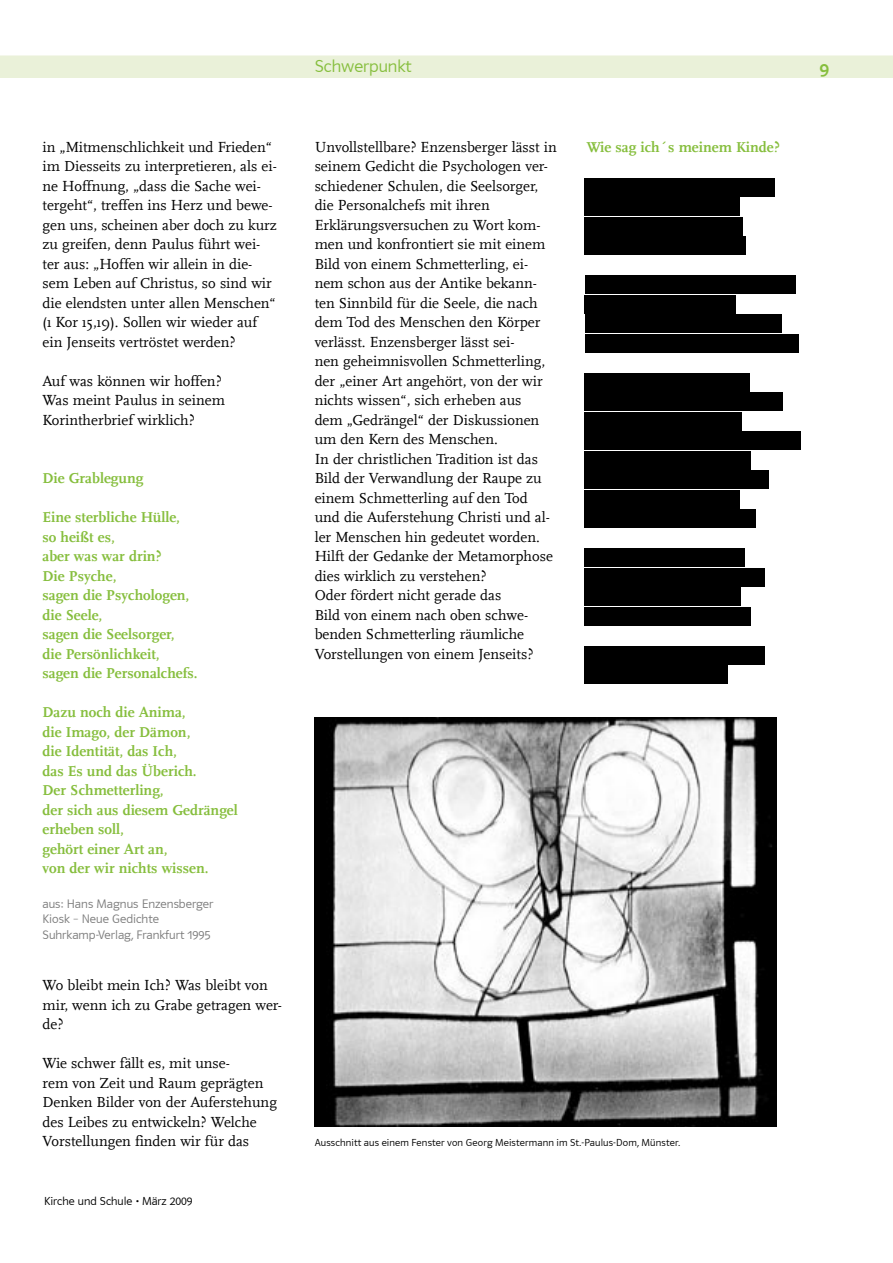
<style>
.page{position:relative;width:893px;height:1263px;background:#fff}
.page>*{position:absolute;margin:0;border:0;box-sizing:border-box;transform-origin:0 0}
.t1{font:18px "Polo 11 K Leicht";color:#86be3d}
.t2{font:700 18px "Scala Sans";color:#86be3d}
._04_Fließtext{font:15px/19.5px "Scala";color:#000}
._05_Zitat{font:700 15px "Scala LF";color:#86be3d}
._08_Fußnotentext{font:12.75px "Polo 11 K Leicht";color:#7c7c7c}
.t3{font:12px "Polo 11 K Leicht";color:#000}
._12_BU{font:10.5px "Polo 11 K Leicht";letter-spacing:.015em;color:#000}
</style>
<div class="page">
<div style="left:0;top:55px;width:893px;height:23px;background:#eaf1d9"></div>
<img style="left:315px;top:717px;width:461px;height:409px">
<div style="left:585px;top:178px;width:190px;height:19px;background:#000"></div>
<div style="left:585px;top:197px;width:155px;height:19px;background:#000"></div>
<div style="left:585px;top:217px;width:158px;height:19px;background:#000"></div>
<div style="left:585px;top:236px;width:161px;height:19px;background:#000"></div>
<div style="left:585px;top:275px;width:210px;height:19px;background:#000"></div>
<div style="left:585px;top:295px;width:151px;height:19px;background:#000"></div>
<div style="left:585px;top:314px;width:196px;height:19px;background:#000"></div>
<div style="left:585px;top:334px;width:213px;height:19px;background:#000"></div>
<div style="left:585px;top:373px;width:165px;height:19px;background:#000"></div>
<div style="left:585px;top:392px;width:198px;height:19px;background:#000"></div>
<div style="left:585px;top:412px;width:157px;height:19px;background:#000"></div>
<div style="left:585px;top:431px;width:216px;height:19px;background:#000"></div>
<div style="left:585px;top:451px;width:166px;height:19px;background:#000"></div>
<div style="left:585px;top:470px;width:184px;height:19px;background:#000"></div>
<div style="left:585px;top:490px;width:155px;height:19px;background:#000"></div>
<div style="left:585px;top:509px;width:171px;height:19px;background:#000"></div>
<div style="left:585px;top:548px;width:160px;height:19px;background:#000"></div>
<div style="left:585px;top:568px;width:180px;height:19px;background:#000"></div>
<div style="left:585px;top:587px;width:156px;height:19px;background:#000"></div>
<div style="left:585px;top:607px;width:166px;height:19px;background:#000"></div>
<div style="left:585px;top:646px;width:180px;height:19px;background:#000"></div>
<div style="left:585px;top:665px;width:143px;height:19px;background:#000"></div>
<p class="_04_Fließtext" style="left:43px;top:137px;width:236px">in „Mitmenschlichkeit und Frieden“ im Diesseits zu interpretieren, als ei&shy;ne Hoffnung, „dass die Sache wei&shy;tergeht“, treffen ins Herz und bewe&shy;gen uns, scheinen aber doch zu kurz zu greifen, denn Paulus führt wei&shy;ter aus: „Hoffen wir allein in die&shy;sem Leben auf Christus, so sind wir die elendsten unter allen Menschen“ (1 Kor 15,19). Sollen wir wieder auf ein Jenseits vertröstet werden?</p>
<p class="_04_Fließtext" style="left:43px;top:371px;width:184px">Auf was können wir hoffen?<br>Was meint Paulus in seinem<br>Korintherbrief wirklich?</p>
<p class="_05_Zitat" style="left:43px;top:470px;width:102px">Die Grablegung</p>
<p class="_05_Zitat" style="left:43px;top:509px;width:139px">Eine sterbliche Hülle,</p>
<p class="_05_Zitat" style="left:43px;top:528px;width:74px">so heißt es,</p>
<p class="_05_Zitat" style="left:43px;top:548px;width:121px">aber was war drin?</p>
<p class="_05_Zitat" style="left:43px;top:567px;width:75px">Die Psyche,</p>
<p class="_05_Zitat" style="left:43px;top:587px;width:148px">sagen die Psychologen,</p>
<p class="_05_Zitat" style="left:43px;top:606px;width:61px">die Seele,</p>
<p class="_05_Zitat" style="left:43px;top:626px;width:133px">sagen die Seelsorger,</p>
<p class="_05_Zitat" style="left:43px;top:645px;width:119px">die Persönlichkeit,</p>
<p class="_05_Zitat" style="left:43px;top:665px;width:157px">sagen die Personalchefs.</p>
<p class="_05_Zitat" style="left:43px;top:704px;width:145px">Dazu noch die Anima,</p>
<p class="_05_Zitat" style="left:43px;top:723px;width:149px">die Imago, der Dämon,</p>
<p class="_05_Zitat" style="left:43px;top:743px;width:136px">die Identität, das Ich,</p>
<p class="_05_Zitat" style="left:43px;top:762px;width:156px">das Es und das Überich.</p>
<p class="_05_Zitat" style="left:43px;top:782px;width:123px">Der Schmetterling,</p>
<p class="_05_Zitat" style="left:43px;top:801px;width:197px">der sich aus diesem Gedrängel</p>
<p class="_05_Zitat" style="left:43px;top:821px;width:83px">erheben soll,</p>
<p class="_05_Zitat" style="left:43px;top:840px;width:127px">gehört einer Art an,</p>
<p class="_05_Zitat" style="left:43px;top:860px;width:167px">von der wir nichts wissen.</p>
<p class="_08_Fußnotentext" style="left:43px;top:897px;width:172px">aus: Hans Magnus Enzensberger</p>
<p class="_08_Fußnotentext" style="left:43px;top:912px;width:118px">Kiosk – Neue Gedichte</p>
<p class="_08_Fußnotentext" style="left:43px;top:927px;width:170px">Suhrkamp-Verlag, Frankfurt 1995</p>
<p class="_04_Fließtext" style="left:43px;top:976px;width:241px">Wo bleibt mein Ich? Was bleibt von mir, wenn ich zu Grabe getragen wer&shy;de?</p>
<p class="_04_Fließtext" style="left:43px;top:1054px;width:236px">Wie schwer fällt es, mit unse-<br>rem von Zeit und Raum geprägten<br>Denken Bilder von der Auferstehung des Leibes zu entwickeln? Welche<br>Vorstellungen finden wir für das</p>
<p class="t3" style="left:44px;top:1194px;width:150px">Kirche und Schule • März 2009</p>
<p class="t1" style="left:315px;top:57px;width:98px">Schwerpunkt</p>
<p class="t2" style="left:819px;top:57px;width:11px">9</p>
<p class="_04_Fließtext" style="left:315px;top:137px;width:244px">Unvollstellbare? Enzensberger lässt in seinem Gedicht die Psychologen ver&shy;schiedener Schulen, die Seelsorger, die Personalchefs mit ihren Erklärungsversuchen zu Wort kom&shy;men und konfrontiert sie mit einem Bild von einem Schmetterling, ei&shy;nem schon aus der Antike bekann&shy;ten Sinnbild für die Seele, die nach dem Tod des Menschen den Körper verlässt. Enzensberger lässt sei-<br>nen geheimnisvollen Schmetterling, der „einer Art angehört, von der wir nichts wissen“, sich erheben aus<br>dem „Gedrängel“ der Diskussionen um den Kern des Menschen.</p>
<p class="_04_Fließtext" style="left:315px;top:449px;width:240px">In der christlichen Tradition ist das Bild der Verwandlung der Raupe zu einem Schmetterling auf den Tod und die Auferstehung Christi und al&shy;ler Menschen hin gedeutet worden.<br>Hilft der Gedanke der Metamorphose dies wirklich zu verstehen?</p>
<p class="_04_Fließtext" style="left:315px;top:586px;width:220px">Oder fördert nicht gerade das<br>Bild von einem nach oben schwe&shy;benden Schmetterling räumliche<br>Vorstellungen von einem Jenseits?</p>
<p class="_05_Zitat" style="left:587px;top:138px;width:195px">Wie sag ich´s meinem Kinde?</p>
<p class="_12_BU" style="left:315px;top:1137px;width:367px">Ausschnitt aus einem Fenster von Georg Meistermann im St.-Paulus-Dom, Münster.</p>
</div>
